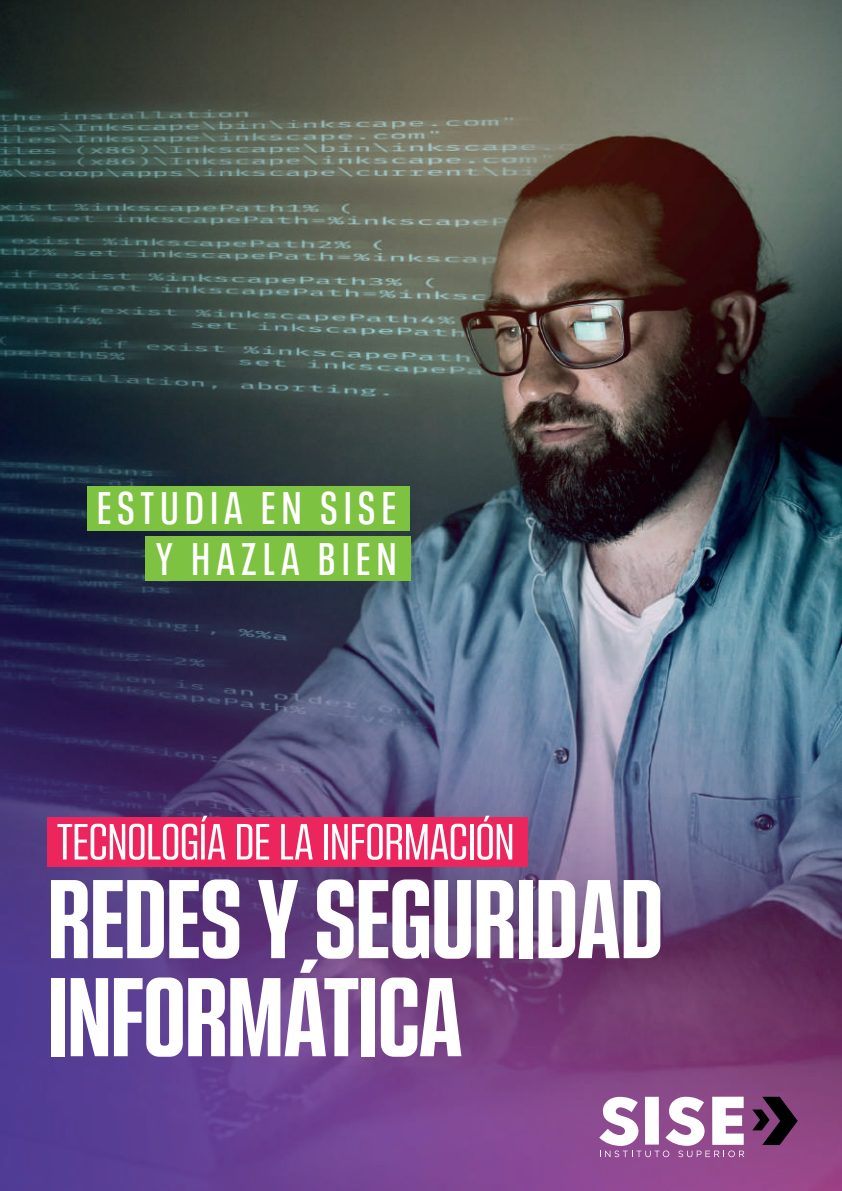
<style>
.page{position:relative;width:842px;height:1191px;background:#fff}
.page>*{position:absolute;margin:0;border:0;box-sizing:border-box;transform-origin:0 0}
.t1{font:700 extra-condensed 110px/98px "Kuunari";letter-spacing:-.015em;color:#fff}
.t2{font:extra-condensed 50px "Kuunari";letter-spacing:-.015em;color:#fff}
.t3{font:600 condensed 45.4px/50.6px "Neue Plak";letter-spacing:.15em;color:#fff;text-align:right}
</style>
<div class="page">
<img style="left:0;top:0;width:842px;height:1191px">
<div style="left:87px;top:486px;width:323px;height:45px;background:#7dc241"></div>
<div style="left:145px;top:536px;width:265px;height:45px;background:#7dc241"></div>
<div style="left:47px;top:817px;width:481px;height:50px;background:#ed255d"></div>
<svg style="left:752px;top:1096px;width:46px;height:49px;background:#4c2647"></svg>
<svg style="left:599px;top:1096px;width:145px;height:61px"></svg>
<p class="t3" style="left:97px;top:479px;width:301px">ESTUDIA EN SISE<br>Y HAZLA BIEN</p>
<p class="t2" style="left:57px;top:813px;width:459px">TECNOLOGÍA DE LA INFORMACIÓN</p>
<p class="t1" style="left:47px;top:868px;width:618px">REDES Y SEGURIDAD<br>INFORMÁTICA</p>
</div>
